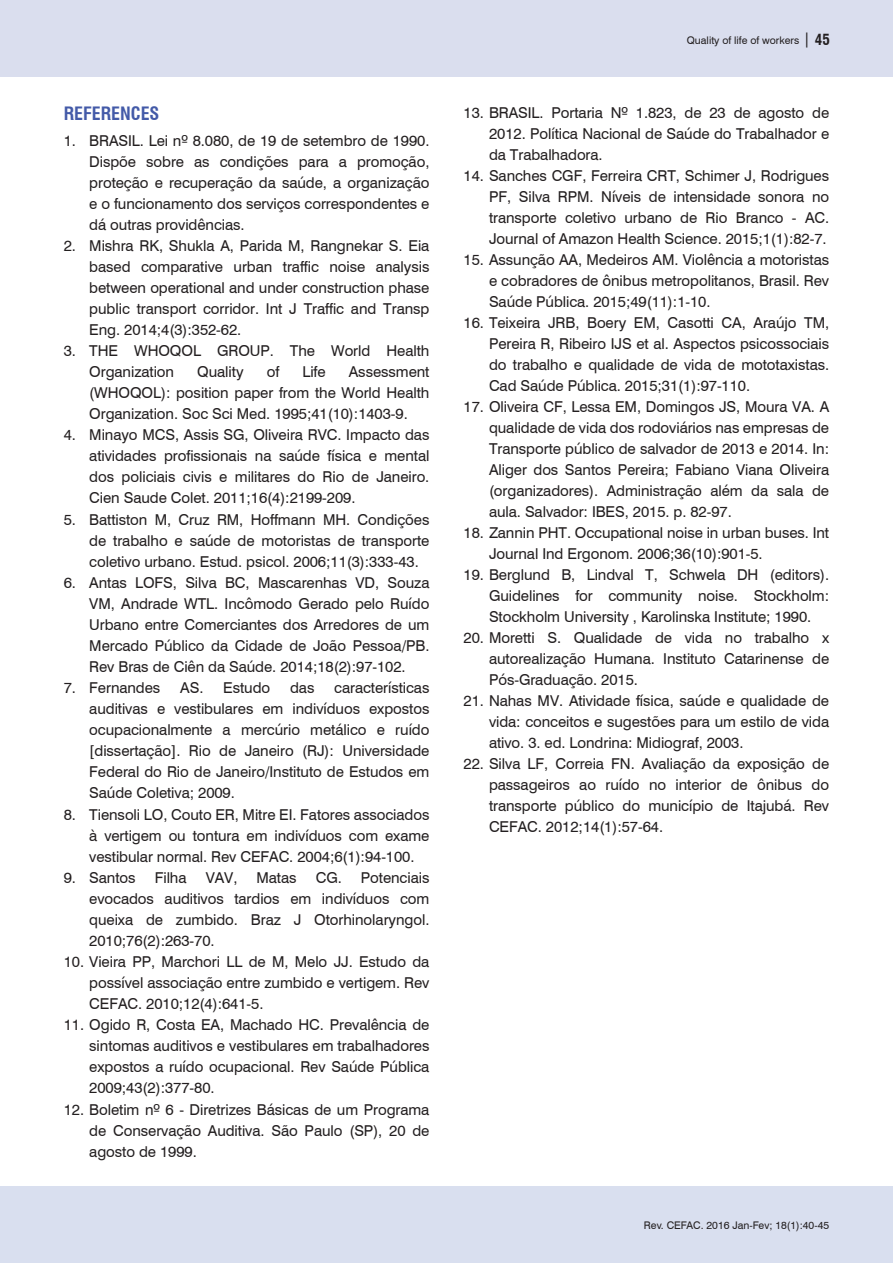
<style>
.page{position:relative;width:893px;height:1263px;background:#fff}
.page>*{position:absolute;margin:0;border:0;box-sizing:border-box;transform-origin:0 0}
.Nivel_1{font:700 condensed 18px "Swiss 721 BT";color:#435aa8}
.t1{font:15px/21px "Swiss 721 BT";letter-spacing:-.005em;color:#231f20;text-align:justify}
.t2{font:10.5px "Swiss 721 BT";color:#231f20}
.s1{font-size:15px}
.s2{font-weight:700;font-stretch:condensed;font-size:15px}
</style>
<div class="page">
<div style="left:0;top:0;width:893px;height:77px;background:#dadeee"></div>
<div style="left:0;top:1186px;width:893px;height:77px;background:#d9dfef"></div>
<p class="Nivel_1" style="left:64px;top:103px;width:97px">REFERENCES</p>
<p class="t1" style="left:89px;top:129px;width:342px;text-indent:-26px">1. BRASIL. Lei nº 8.080, de 19 de setembro de 1990.<br>Dispõe sobre as condições para a promoção, proteção e recuperação da saúde, a organização e o funcionamento dos serviços correspondentes e dá outras providências.</p>
<p class="t1" style="left:89px;top:234px;width:342px;text-indent:-26px">2. Mishra RK, Shukla A, Parida M, Rangnekar S. Eia based comparative urban traffic noise analysis between operational and under construction phase public transport corridor. Int J Traffic and Transp Eng. 2014;4(3):352-62.</p>
<p class="t1" style="left:89px;top:340px;width:342px;text-indent:-26px">3. THE WHOQOL GROUP. The World Health<br>Organization</p>
<p class="t1" style="left:197px;top:361px;width:48px">Quality</p>
<p class="t1" style="left:267px;top:361px;width:14px">of</p>
<p class="t1" style="left:302px;top:361px;width:25px">Life</p>
<p class="t1" style="left:89px;top:361px;width:342px;text-indent:259px">Assessment (WHOQOL): position paper from the World Health Organization. Soc Sci Med. 1995;41(10):1403-9.</p>
<p class="t1" style="left:89px;top:424px;width:342px;text-indent:-26px">4. Minayo MCS, Assis SG, Oliveira RVC. Impacto das atividades profissionais na saúde física e mental dos policiais civis e militares do Rio de Janeiro.<br>Cien Saude Colet. 2011;16(4):2199-209.</p>
<p class="t1" style="left:89px;top:508px;width:342px;text-indent:-26px">5. Battiston M, Cruz RM, Hoffmann MH. Condições de trabalho e saúde de motoristas de transporte coletivo urbano. Estud. psicol. 2006;11(3):333-43.</p>
<p class="t1" style="left:89px;top:571px;width:342px;text-indent:-26px">6. Antas LOFS, Silva BC, Mascarenhas VD, Souza VM, Andrade WTL. Incômodo Gerado pelo Ruído Urbano entre Comerciantes dos Arredores de um Mercado Público da Cidade de João Pessoa/PB.<br>Rev Bras de Ciên da Saúde. 2014;18(2):97-102.</p>
<p class="t1" style="left:64px;top:677px;width:98px">7. Fernandes</p>
<p class="t1" style="left:180px;top:677px;width:92px">AS. Estudo</p>
<p class="t1" style="left:290px;top:677px;width:26px">das</p>
<p class="t1" style="left:89px;top:677px;width:342px;text-indent:245px">características auditivas e vestibulares em indivíduos expostos ocupacionalmente a mercúrio metálico e ruído [dissertação]. Rio de Janeiro (RJ): Universidade Federal do Rio de Janeiro/Instituto de Estudos em Saúde Coletiva; 2009.</p>
<p class="t1" style="left:89px;top:803px;width:342px;text-indent:-26px">8. Tiensoli LO, Couto ER, Mitre EI. Fatores associados à vertigem ou tontura em indivíduos com exame vestibular normal. Rev CEFAC. 2004;6(1):94-100.</p>
<p class="t1" style="left:64px;top:866px;width:73px">9. Santos</p>
<p class="t1" style="left:155px;top:866px;width:33px">Filha</p>
<p class="t1" style="left:206px;top:866px;width:33px">VAV,</p>
<p class="t1" style="left:257px;top:866px;width:42px">Matas</p>
<p class="t1" style="left:89px;top:866px;width:342px;text-indent:226px">CG. Potenciais evocados auditivos tardios em indivíduos com queixa de zumbido. Braz J Otorhinolaryngol.<br>2010;76(2):263-70.</p>
<p class="t1" style="left:89px;top:951px;width:342px;text-indent:-26px">10. Vieira PP, Marchori LL de M, Melo JJ. Estudo da possível associação entre zumbido e vertigem. Rev CEFAC. 2010;12(4):641-5.</p>
<p class="t1" style="left:89px;top:1014px;width:342px;text-indent:-26px">11. Ogido R, Costa EA, Machado HC. Prevalência de sintomas auditivos e vestibulares em trabalhadores expostos a ruído ocupacional. Rev Saúde Pública 2009;43(2):377-80.</p>
<p class="t1" style="left:89px;top:1098px;width:342px;text-indent:-26px">12. Boletim nº 6 - Diretrizes Básicas de um Programa de Conservação Auditiva. São Paulo (SP), 20 de agosto de 1999.</p>
<p class="t2" style="left:687px;top:33px;width:145px">Quality of life of workers <span class="s1">|</span> <span class="s2">45</span></p>
<p class="t1" style="left:489px;top:101px;width:342px;text-indent:-26px">13. BRASIL. Portaria Nº 1.823, de 23 de agosto de 2012. Política Nacional de Saúde do Trabalhador e da Trabalhadora.</p>
<p class="t1" style="left:489px;top:164px;width:342px;text-indent:-26px">14. Sanches CGF, Ferreira CRT, Schimer J, Rodrigues PF, Silva RPM. Níveis de intensidade sonora no transporte coletivo urbano de Rio Branco - AC.<br>Journal of Amazon Health Science. 2015;1(1):82-7.</p>
<p class="t1" style="left:489px;top:248px;width:342px;text-indent:-26px">15. Assunção AA, Medeiros AM. Violência a motoristas e cobradores de ônibus metropolitanos, Brasil. Rev Saúde Pública. 2015;49(11):1-10.</p>
<p class="t1" style="left:489px;top:311px;width:342px;text-indent:-26px">16. Teixeira JRB, Boery EM, Casotti CA, Araújo TM, Pereira R, Ribeiro IJS et al. Aspectos psicossociais do trabalho e qualidade de vida de mototaxistas.<br>Cad Saúde Pública. 2015;31(1):97-110.</p>
<p class="t1" style="left:489px;top:395px;width:342px;text-indent:-26px">17. Oliveira CF, Lessa EM, Domingos JS, Moura VA. A qualidade de vida dos rodoviários nas empresas de Transporte público de salvador de 2013 e 2014. In:<br>Aliger dos Santos Pereira; Fabiano Viana Oliveira (organizadores). Administração além da sala de aula. Salvador: IBES, 2015. p. 82-97.</p>
<p class="t1" style="left:489px;top:521px;width:342px;text-indent:-26px">18. Zannin PHT. Occupational noise in urban buses. Int<br>Journal Ind Ergonom. 2006;36(10):901-5.</p>
<p class="t1" style="left:489px;top:563px;width:342px;text-indent:-26px">19. Berglund B, Lindval T, Schwela DH (editors).<br>Guidelines for community noise. Stockholm:<br>Stockholm University , Karolinska Institute; 1990.</p>
<p class="t1" style="left:489px;top:626px;width:342px;text-indent:-26px">20. Moretti S. Qualidade de vida no trabalho x autorealização Humana. Instituto Catarinense de Pós-Graduação. 2015.</p>
<p class="t1" style="left:489px;top:689px;width:342px;text-indent:-26px">21. Nahas MV. Atividade física, saúde e qualidade de vida: conceitos e sugestões para um estilo de vida ativo. 3. ed. Londrina: Midiograf, 2003.</p>
<p class="t1" style="left:489px;top:752px;width:342px;text-indent:-26px">22. Silva LF, Correia FN. Avaliação da exposição de passageiros ao ruído no interior de ônibus do transporte público do município de Itajubá. Rev CEFAC. 2012;14(1):57-64.</p>
<p class="t2" style="left:644px;top:1218px;width:187px">Rev. CEFAC. 2016 Jan-Fev; 18(1):40-45</p>
</div>
